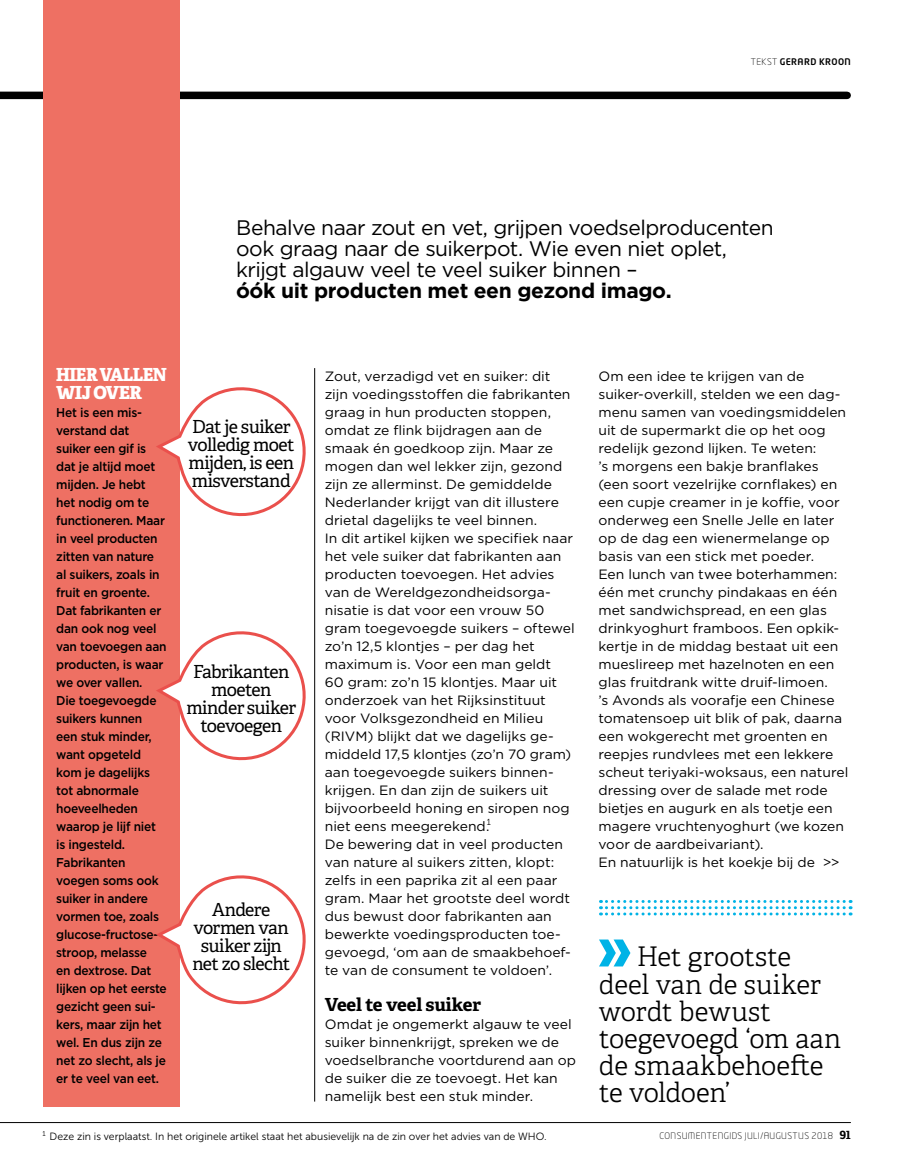
<style>
.page{position:relative;width:902px;height:1166px;background:#fff}
.page>*{position:absolute;margin:0;border:0;box-sizing:border-box;transform-origin:0 0}
.t1{font:300 27px/27px "Adelle";letter-spacing:-.005em;color:#000}
.t2{font:21px/21px "Gotham";letter-spacing:-.025em;color:#000}
.t3{font:700 21px "Gotham";letter-spacing:-.015em;color:#000}
.t4{font:18px/18px "Adelle";letter-spacing:-.03em;color:#000;text-align:center}
.t5{font:800 18px/18px "Adelle";letter-spacing:-.035em;color:#fff;scale:.94 1}
.t6{font:700 18px "Adelle";letter-spacing:-.01em;color:#000}
.t7{font:13.5px/18px "Gotham";color:#000}
.t8{font:500 12.75px/18px "Gotham";letter-spacing:-.02em;color:#000;scale:.94 1}
.t9{font:10.5px "Museo Sans 300";color:#000}
.t10{font:300 9px "Neo Tech Std";letter-spacing:.045em;color:#000}
.t11{font:500 9px "Neo Tech";letter-spacing:.045em;color:#000}
.t12{font:8.7px "Museo Sans 300";color:#000}
.s1{font-family:"Neo Tech Std";font-weight:300}
.s2{font-family:"Adelle";font-weight:700;font-size:12px}
</style>
<div class="page">
<div style="left:0;top:92px;width:847px;height:7px;background:#000"></div>
<div style="left:43px;top:0;width:137px;height:1106px;background:#ee7063"></div>
<svg style="left:156px;top:631px;width:150px;height:130px"></svg>
<svg style="left:156px;top:387px;width:150px;height:130px"></svg>
<svg style="left:156px;top:875px;width:150px;height:130px"></svg>
<hr style="left:314px;top:368px;width:1px;height:733px;background:#000">
<hr style="left:0;top:1121px;width:850px;height:1px;background:#000">
<svg style="left:600px;top:900px;width:251px;height:15px"></svg>
<svg style="left:599px;top:939px;width:31px;height:27px"></svg>
<p class="t11" style="left:750px;top:56px;width:102px"><span class="s1">TEKST</span> GERARD KROON</p>
<h2 class="t2" style="left:236px;top:217px;width:539px">Behalve naar zout en vet, grijpen voedselproducenten ook graag naar de suikerpot. Wie even niet oplet, krijgt algauw veel te veel suiker binnen –</h2>
<h2 class="t3" style="left:236px;top:277px;width:437px">óók uit producten met een gezond imago.</h2>
<h3 class="t5" style="left:56px;top:365px;width:119px">HIER VALLEN<br>WIJ OVER</h3>
<p class="t8" style="left:56px;top:403px;width:119px">Het is een mis&shy;verstand dat suiker een gif is dat je altijd moet mijden. Je hebt het nodig om te functioneren. Maar in veel producten zitten van nature al suikers, zoals in fruit en groente.<br>Dat fabrikanten er dan ook nog veel van toevoegen aan producten, is waar we over vallen.<br>Die toegevoegde suikers kunnen een stuk minder, want opgeteld kom je dagelijks tot abnormale hoeveelheden waarop je lijf niet is ingesteld.<br>Fabrikanten voegen soms ook suiker in andere vormen toe, zoals glucose-fructose&shy;stroop, melasse<br>en dextrose. Dat lijken op het eerste gezicht geen sui&shy;kers, maar zijn het wel. En dus zijn ze net zo slecht, als je er te veel van eet.</p>
<h3 class="t4" style="left:188px;top:417px;width:108px;text-align:left">Dat je suiker volledig moet mijden, is een misverstand</h3>
<h3 class="t4" style="left:186px;top:662px;width:111px">Fabrikanten moeten minder suiker toevoegen</h3>
<h3 class="t4" style="left:192px;top:901px;width:99px">Andere vormen van suiker zijn net zo slecht</h3>
<p class="t7" style="left:325px;top:366px;width:251px">Zout, verzadigd vet en suiker: dit zijn voedingsstoffen die fabrikanten graag in hun producten stoppen, omdat ze flink bijdragen aan de smaak én goedkoop zijn. Maar ze mogen dan wel lekker zijn, gezond zijn ze allerminst. De gemiddelde Nederlander krijgt van dit illustere drietal dagelijks te veel binnen.<br>In dit artikel kijken we specifiek naar het vele suiker dat fabrikanten aan producten toevoegen. Het advies van de Wereldgezondheidsorga&shy;nisatie is dat voor een vrouw 50 gram toegevoegde suikers – oftewel zo’n 12,5 klontjes – per dag het maximum is. Voor een man geldt<br>60 gram: zo’n 15 klontjes. Maar uit onderzoek van het Rijksinstituut voor Volksgezondheid en Milieu (RIVM) blijkt dat we dagelijks ge&shy;middeld 17,5 klontjes (zo’n 70 gram) aan toegevoegde suikers binnen&shy;krijgen. En dan zijn de suikers uit bijvoorbeeld honing en siropen nog niet eens meegerekend.<br>De bewering dat in veel producten van nature al suikers zitten, klopt: zelfs in een paprika zit al een paar gram. Maar het grootste deel wordt dus bewust door fabrikanten aan bewerkte voedingsproducten toe&shy;gevoegd, ‘om aan de smaakbehoef&shy;te van de consument te voldoen’.</p>
<h3 class="t6" style="left:325px;top:993px;width:158px">Veel te veel suiker</h3>
<p class="t7" style="left:325px;top:1014px;width:253px">Omdat je ongemerkt algauw te veel suiker binnenkrijgt, spreken we de voedselbranche voortdurend aan op de suiker die ze toevoegt. Het kan namelijk best een stuk minder.</p>
<p class="t12" style="left:487px;top:817px;width:6px">1</p>
<p class="t7" style="left:598px;top:366px;width:251px">Om een idee te krijgen van de suiker-overkill, stelden we een dag&shy;menu samen van voedingsmiddelen uit de supermarkt die op het oog redelijk gezond lijken. Te weten:<br>’s morgens een bakje branflakes (een soort vezelrijke cornflakes) en een cupje creamer in je koffie, voor onderweg een Snelle Jelle en later op de dag een wienermelange op basis van een stick met poeder.<br>Een lunch van twee boterhammen: één met crunchy pindakaas en één met sandwichspread, en een glas drinkyoghurt framboos. Een opkik&shy;kertje in de middag bestaat uit een mueslireep met hazelnoten en een glas fruitdrank witte druif-limoen.<br>’s Avonds als voorafje een Chinese tomatensoep uit blik of pak, daarna een wokgerecht met groenten en reepjes rundvlees met een lekkere scheut teriyaki-woksaus, een naturel dressing over de salade met rode bietjes en augurk en als toetje een magere vruchtenyoghurt (we kozen voor de aardbeivariant).<br>En natuurlijk is het koekje bij de &gt;&gt;</p>
<h1 class="t1" style="left:599px;top:943px;width:244px;text-indent:38px">Het grootste deel van de suiker wordt bewust toegevoegd ‘om aan de smaakbehoefte te voldoen’</h1>
<p class="t9" style="left:43px;top:1130px;width:505px"><sup>1</sup> Deze zin is verplaatst. In het originele artikel staat het abusievelijk na de zin over het advies van de WHO.</p>
<p class="t10" style="left:659px;top:1130px;width:193px">CONSUMENTENGIDS JULI/AUGUSTUS 2018 <span class="s2">91</span></p>
</div>
